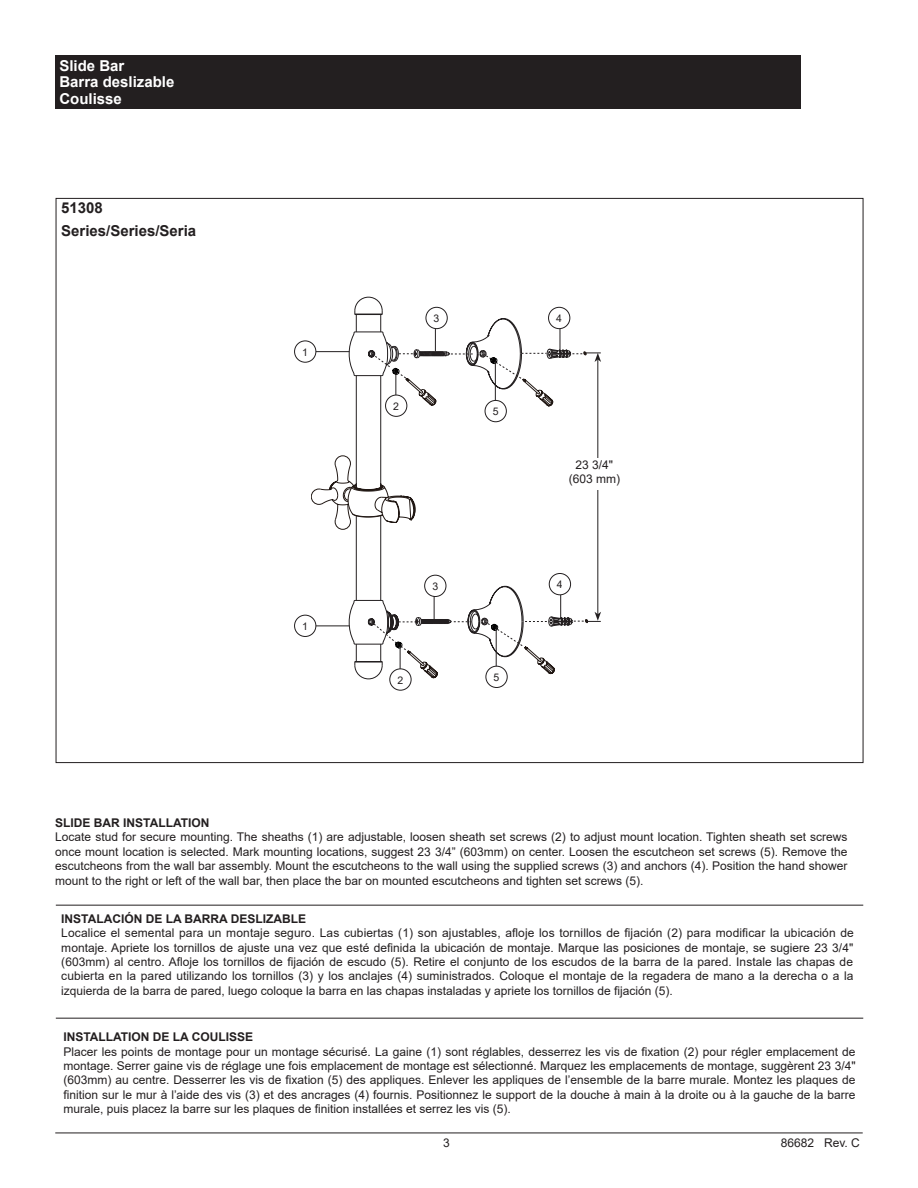
<style>
.page{position:relative;width:918px;height:1188px;background:#fff}
.page>*{position:absolute;margin:0;border:0;box-sizing:border-box;transform-origin:0 0}
.t1{font:700 15px/16.5px "Arial";color:#fff}
.t2{font:700 15px/23.1px "Arial";color:#231f20}
.t3{font:12px/14.4px "Arial";color:#231f20;text-align:justify}
.t4{font:700 12px "Arial";color:#231f20}
.t5{font:10.5px "Arial";color:#231f20}
</style>
<div class="page">
<div style="left:294px;top:341px;width:22px;height:22px;border:1px solid #231f20;border-radius:50%"></div>
<div style="left:294px;top:615px;width:22px;height:22px;border:1px solid #231f20;border-radius:50%"></div>
<hr style="left:55px;top:1133px;width:808px;height:1px;background:#231f20">
<hr style="left:56px;top:905px;width:807px;height:1px;background:#231f20">
<hr style="left:56px;top:1018px;width:807px;height:1px;background:#231f20">
<div style="left:389px;top:669px;width:22px;height:22px;border:1px solid #231f20;border-radius:50%"></div>
<svg style="left:486px;top:666px;width:21px;height:22px"></svg>
<div style="left:486px;top:666px;width:22px;height:22px;border:1px solid #231f20;border-radius:50%"></div>
<div style="left:494px;top:672px;width:8px;height:11px;background:#fff"></div>
<svg style="left:311px;top:297px;width:290px;height:382px"></svg>
<div style="left:549px;top:307px;width:21px;height:22px;background:#fff;border-radius:50%"></div>
<div style="left:548px;top:307px;width:22px;height:22px;border:1px solid #231f20;border-radius:50%"></div>
<svg style="left:549px;top:573px;width:22px;height:22px"></svg>
<div style="left:549px;top:573px;width:22px;height:22px;border:1px solid #231f20;border-radius:50%"></div>
<div style="left:557px;top:579px;width:9px;height:12px;background:#fff"></div>
<div style="left:55px;top:55px;width:746px;height:54px;background:#231f20"></div>
<p class="t1" style="left:59px;top:57px;width:117px">Slide Bar<br>Barra deslizable<br>Coulisse</p>
<p class="t2" style="left:61px;top:196px;width:137px">51308<br>Series/Series/Seria</p>
<p class="t5" style="left:302px;top:345px;width:7px">1</p>
<p class="t5" style="left:302px;top:619px;width:7px">1</p>
<p class="t5" style="left:393px;top:399px;width:7px">2</p>
<p class="t5" style="left:434px;top:311px;width:7px">3</p>
<p class="t5" style="left:493px;top:404px;width:7px">5</p>
<p class="t5" style="left:432px;top:579px;width:7px">3</p>
<p class="t5" style="left:397px;top:673px;width:7px">2</p>
<p class="t5" style="left:494px;top:670px;width:7px">5</p>
<p class="t5" style="left:556px;top:311px;width:7px">4</p>
<p class="t3" style="left:569px;top:457px;width:53px;text-align:center">23 3/4" (603 mm)</p>
<p class="t5" style="left:557px;top:577px;width:7px">4</p>
<p class="t4" style="left:55px;top:814px;width:156px">SLIDE BAR INSTALLATION</p>
<p class="t3" style="left:55px;top:830px;width:794px">Locate stud for secure mounting. The sheaths (1) are adjustable, loosen sheath set screws (2) to adjust mount location. Tighten sheath set screws once mount location is selected. Mark mounting locations, suggest 23 3/4” (603mm) on center. Loosen the escutcheon set screws (5). Remove the escutcheons from the wall bar assembly. Mount the escutcheons to the wall using the supplied screws (3) and anchors (4). Position the hand shower mount to the right or left of the wall bar, then place the bar on mounted escutcheons and tighten set screws (5).</p>
<p class="t4" style="left:61px;top:910px;width:246px">INSTALACIÓN DE LA BARRA DESLIZABLE</p>
<p class="t3" style="left:61px;top:926px;width:794px">Localice el semental para un montaje seguro. Las cubiertas (1) son ajustables, afloje los tornillos de fijación (2) para modificar la ubicación de montaje. Apriete los tornillos de ajuste una vez que esté definida la ubicación de montaje. Marque las posiciones de montaje, se sugiere 23 3/4" (603mm) al centro. Afloje los tornillos de fijación de escudo (5). Retire el conjunto de los escudos de la barra de la pared. Instale las chapas de cubierta en la pared utilizando los tornillos (3) y los anclajes (4) suministrados. Coloque el montaje de la regadera de mano a la derecha o a la izquierda de la barra de pared, luego coloque la barra en las chapas instaladas y apriete los tornillos de fijación (5).</p>
<p class="t4" style="left:63px;top:1029px;width:191px">INSTALLATION DE LA COULISSE</p>
<p class="t3" style="left:63px;top:1044px;width:794px">Placer les points de montage pour un montage sécurisé. La gaine (1) sont réglables, desserrez les vis de fixation (2) pour régler emplacement de montage. Serrer gaine vis de réglage une fois emplacement de montage est sélectionné. Marquez les emplacements de montage, suggèrent 23 3/4" (603mm) au centre. Desserrer les vis de fixation (5) des appliques. Enlever les appliques de l’ensemble de la barre murale. Montez les plaques de finition sur le mur à l’aide des vis (3) et des ancrages (4) fournis. Positionnez le support de la douche à main à la droite ou à la gauche de la barre murale, puis placez la barre sur les plaques de finition installées et serrez les vis (5).</p>
<p class="t3" style="left:443px;top:1135px;width:8px">3</p>
<p class="t3" style="left:781px;top:1136px;width:81px">86682 Rev. C</p>
</div>
